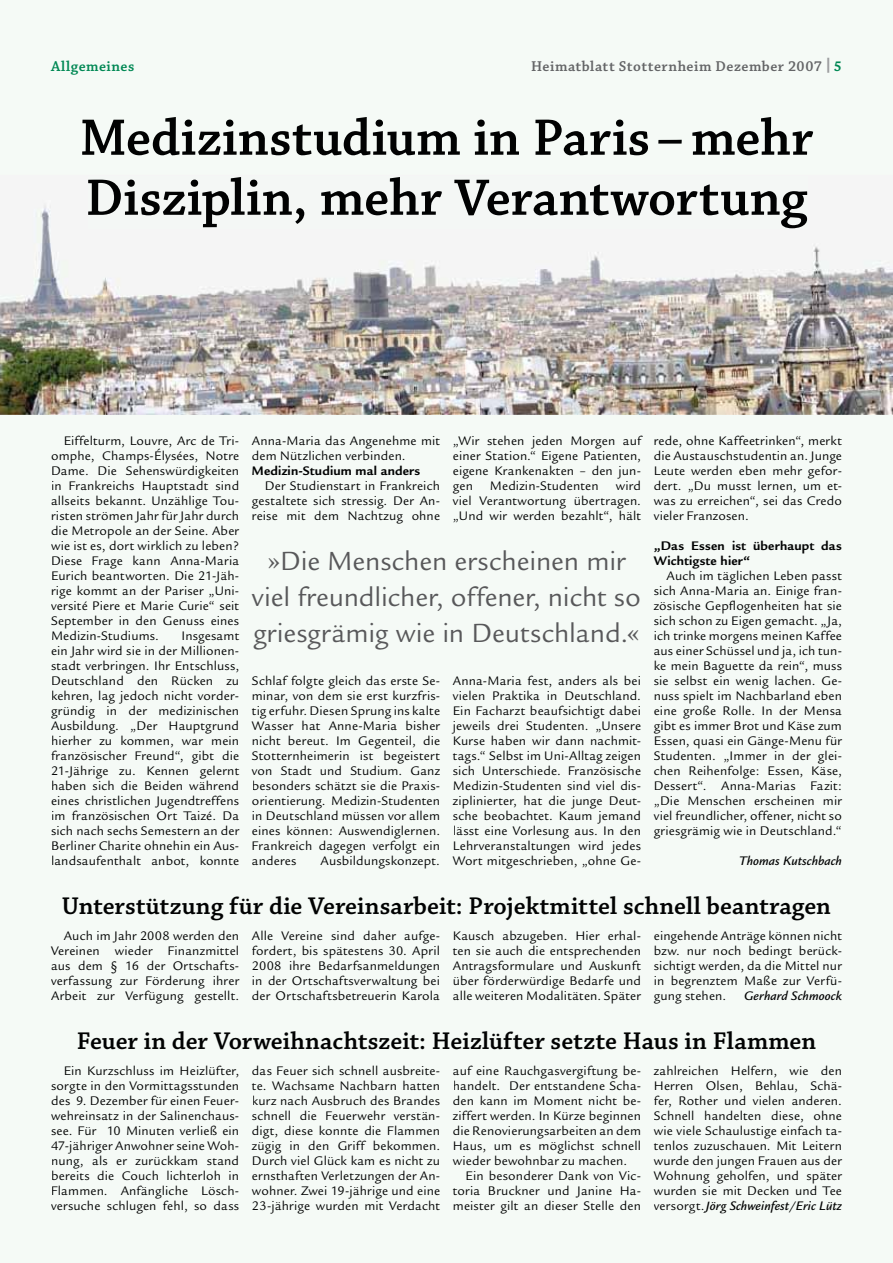
<style>
.page{position:relative;width:893px;height:1263px;background:#f5faf6}
.page>*{position:absolute;margin:0;border:0;box-sizing:border-box;transform-origin:0 0}
.t1{font:600 54px "Chaparral Pro";color:#010202}
.t2{font:28.5px/36px "Legacy Sans";color:#58585a;text-align:center}
.t3{font:600 25.5px "Chaparral Pro";color:#010202}
.t4{font:600 15px "Chaparral Pro";letter-spacing:.03em;color:#646567}
.t5{font:600 15px "Chaparral Pro";letter-spacing:.035em;color:#008854}
.t6{font:13.5px/15px "Legacy Sans";letter-spacing:.015em;color:#010202;text-align:justify}
.t7{font:700 13.5px/15px "Legacy Sans";letter-spacing:.01em;color:#010202}
.t8{font:italic 500 13.5px "Legacy Sans";letter-spacing:.005em;color:#010202}
.s1{font-family:"Legacy Sans";font-weight:700;color:#9c9d9f}
.s2{font-family:"Legacy Sans";font-weight:700;color:#008854}
.s3{font-weight:500;font-style:italic}
</style>
<div class="page">
<img style="left:0;top:191px;width:893px;height:224px">
<img style="left:88px;top:177px;width:719px;height:51px">
<img style="left:88px;top:177px;width:169px;height:50px">
<p class="t5" style="left:51px;top:60px;width:85px">Allgemeines</p>
<p class="t4" style="left:531px;top:60px;width:312px">Heimatblatt Stotternheim Dezember 2007 <span class="s1">|</span><span class="s2">5</span></p>
<h1 class="t1" style="left:80px;top:116px;width:735px">Medizinstudium in Paris–mehr</h1>
<p class="t6" style="left:51px;top:434px;width:190px;text-indent:13px">Eiffelturm, Louvre, Arc de Tri&shy;omphe, Champs-Élysées, Notre Dame. Die Sehenswürdigkeiten in Frankreichs Hauptstadt sind allseits bekannt. Unzählige Tou&shy;risten strömen Jahr für Jahr durch die Metropole an der Seine. Aber wie ist es, dort wirklich zu leben?<br>Diese Frage kann Anna-Maria Eurich beantworten. Die 21-Jäh&shy;rige kommt an der Pariser „Uni&shy;versité Piere et Marie Curie“ seit September in den Genuss eines Medizin-Studiums.</p>
<p class="t6" style="left:51px;top:629px;width:190px;text-indent:131px">Insgesamt ein Jahr wird sie in der Millionen&shy;stadt verbringen. Ihr Entschluss, Deutschland den Rücken zu kehren, lag jedoch nicht vorder&shy;gründig in der medizinischen Ausbildung. „Der Hauptgrund hierher zu kommen, war mein französischer Freund“, gibt die 21-Jährige zu. Kennen gelernt haben sich die Beiden während eines christlichen Jugendtreffens im französischen Ort Taizé. Da sich nach sechs Semestern an der Berliner Charite ohnehin ein Aus&shy;landsaufenthalt anbot, konnte</p>
<p class="t6" style="left:252px;top:434px;width:190px">Anna-Maria das Angenehme mit dem Nützlichen verbinden.</p>
<p class="t7" style="left:252px;top:464px;width:170px">Medizin-Studium mal anders</p>
<p class="t6" style="left:252px;top:479px;width:190px;text-indent:13px">Der Studienstart in Frankreich gestaltete sich stressig. Der An&shy;reise mit dem Nachtzug ohne</p>
<p class="t6" style="left:453px;top:434px;width:190px">„Wir stehen jeden Morgen auf einer Station.“ Eigene Patienten, eigene Krankenakten – den jun&shy;gen</p>
<p class="t6" style="left:453px;top:479px;width:190px;text-indent:163px">wird viel Verantwortung übertragen. „Und wir werden bezahlt“, hält</p>
<p class="t6" style="left:490px;top:479px;width:110px">Medizin-Studenten</p>
<h2 class="t2" style="left:252px;top:546px;width:390px">»Die Menschen erscheinen mir viel freundlicher, offener, nicht so griesgrämig wie in Deutschland.«</h2>
<p class="t6" style="left:252px;top:674px;width:190px">Schlaf folgte gleich das erste Se&shy;minar, von dem sie erst kurzfris&shy;tig erfuhr. Diesen Sprung ins kalte Wasser hat Anne-Maria bisher nicht bereut. Im Gegenteil, die Stotternheimerin ist begeistert von Stadt und Studium. Ganz besonders schätzt sie die Praxis&shy;orientierung. Medizin-Studenten in Deutschland müssen vor allem eines können: Auswendiglernen.<br>Frankreich dagegen verfolgt ein anderes</p>
<p class="t6" style="left:321px;top:854px;width:121px">Ausbildungskonzept.</p>
<p class="t6" style="left:453px;top:674px;width:190px">Anna-Maria fest, anders als bei vielen Praktika in Deutschland.<br>Ein Facharzt beaufsichtigt dabei jeweils drei Studenten. „Unsere Kurse haben wir dann nachmit&shy;tags.“ Selbst im Uni-Alltag zeigen sich Unterschiede. Französische Medizin-Studenten sind viel dis&shy;ziplinierter, hat die junge Deut&shy;sche beobachtet. Kaum jemand lässt eine Vorlesung aus. In den Lehrveranstaltungen wird jedes Wort mitgeschrieben, „ohne Ge-</p>
<p class="t6" style="left:654px;top:434px;width:190px">rede, ohne Kaffeetrinken“, merkt die Austauschstudentin an. Junge Leute werden eben mehr gefor&shy;dert. „Du musst lernen, um et&shy;was zu erreichen“, sei das Credo vieler Franzosen.</p>
<p class="t7" style="left:654px;top:539px;width:190px">„Das Essen ist überhaupt das<br>Wichtigste hier“</p>
<p class="t6" style="left:654px;top:569px;width:190px;text-indent:13px">Auch im täglichen Leben passt sich Anna-Maria an. Einige fran&shy;zösische Gepflogenheiten hat sie sich schon zu Eigen gemacht. „Ja, ich trinke morgens meinen Kaffee aus einer Schüssel und ja, ich tun&shy;ke mein Baguette da rein“, muss sie selbst ein wenig lachen. Ge&shy;nuss spielt im Nachbarland eben eine große Rolle. In der Mensa gibt es immer Brot und Käse zum Essen, quasi ein Gänge-Menu für Studenten. „Immer in der glei&shy;chen Reihenfolge: Essen, Käse, Dessert“. Anna-Marias Fazit: „Die Menschen erscheinen mir viel freundlicher, offener, nicht so griesgrämig wie in Deutschland.“</p>
<p class="t8" style="left:739px;top:855px;width:104px">Thomas Kutschbach</p>
<h3 class="t3" style="left:62px;top:896px;width:771px">Unterstützung für die Vereinsarbeit: Projektmittel schnell beantragen</h3>
<p class="t6" style="left:51px;top:929px;width:190px;text-indent:13px">Auch im Jahr 2008 werden den Vereinen wieder Finanzmittel aus dem § 16 der Ortschafts&shy;verfassung zur Förderung ihrer Arbeit zur Verfügung gestellt.</p>
<p class="t6" style="left:252px;top:929px;width:190px">Alle Vereine sind daher aufge&shy;fordert, bis spätestens 30. April 2008 ihre Bedarfsanmeldungen in der Ortschaftsverwaltung bei der Ortschaftsbetreuerin Karola</p>
<p class="t6" style="left:453px;top:929px;width:190px">Kausch abzugeben. Hier erhal&shy;ten sie auch die entsprechenden Antragsformulare und Auskunft über förderwürdige Bedarfe und alle weiteren Modalitäten. Später</p>
<p class="t6" style="left:654px;top:929px;width:190px">eingehende Anträge können nicht bzw. nur noch bedingt berück&shy;sichtigt werden, da die Mittel nur in begrenztem Maße zur Verfü&shy;gung stehen.</p>
<p class="t8" style="left:744px;top:990px;width:99px">Gerhard Schmoock</p>
<h3 class="t3" style="left:77px;top:1031px;width:741px">Feuer in der Vorweihnachtszeit: Heizlüfter setzte Haus in Flammen</h3>
<p class="t6" style="left:51px;top:1064px;width:190px;text-indent:13px">Ein Kurzschluss im Heizlüfter, sorgte in den Vormittagsstunden des 9. Dezember für einen Feuer&shy;wehreinsatz in der Salinenchaus&shy;see. Für 10 Minuten verließ ein 47-jähriger Anwohner seine Woh&shy;nung, als er zurückkam stand bereits die Couch lichterloh in Flammen. Anfängliche Lösch&shy;versuche schlugen fehl, so dass</p>
<p class="t6" style="left:252px;top:1064px;width:190px">das Feuer sich schnell ausbreite&shy;te. Wachsame Nachbarn hatten kurz nach Ausbruch des Brandes schnell die Feuerwehr verstän&shy;digt, diese konnte die Flammen zügig in den Griff bekommen.<br>Durch viel Glück kam es nicht zu ernsthaften Verletzungen der An&shy;wohner. Zwei 19-jährige und eine 23-jährige wurden mit Verdacht</p>
<p class="t6" style="left:453px;top:1064px;width:190px">auf eine Rauchgasvergiftung be&shy;handelt. Der entstandene Scha&shy;den kann im Moment nicht be&shy;ziffert werden. In Kürze beginnen die Renovierungsarbeiten an dem Haus, um es möglichst schnell wieder bewohnbar zu machen.</p>
<p class="t6" style="left:453px;top:1169px;width:190px;text-indent:13px">Ein besonderer Dank von Vic&shy;toria Bruckner und Janine Ha&shy;meister gilt an dieser Stelle den</p>
<p class="t6" style="left:654px;top:1064px;width:190px">zahlreichen Helfern, wie den Herren Olsen, Behlau, Schä&shy;fer, Rother und vielen anderen.<br>Schnell handelten diese, ohne wie viele Schaulustige einfach ta&shy;tenlos zuzuschauen. Mit Leitern wurde den jungen Frauen aus der Wohnung geholfen, und später wurden sie mit Decken und Tee versorgt.<span class="s3">Jörg Schweinfest/Eric Lütz</span></p>
</div>
